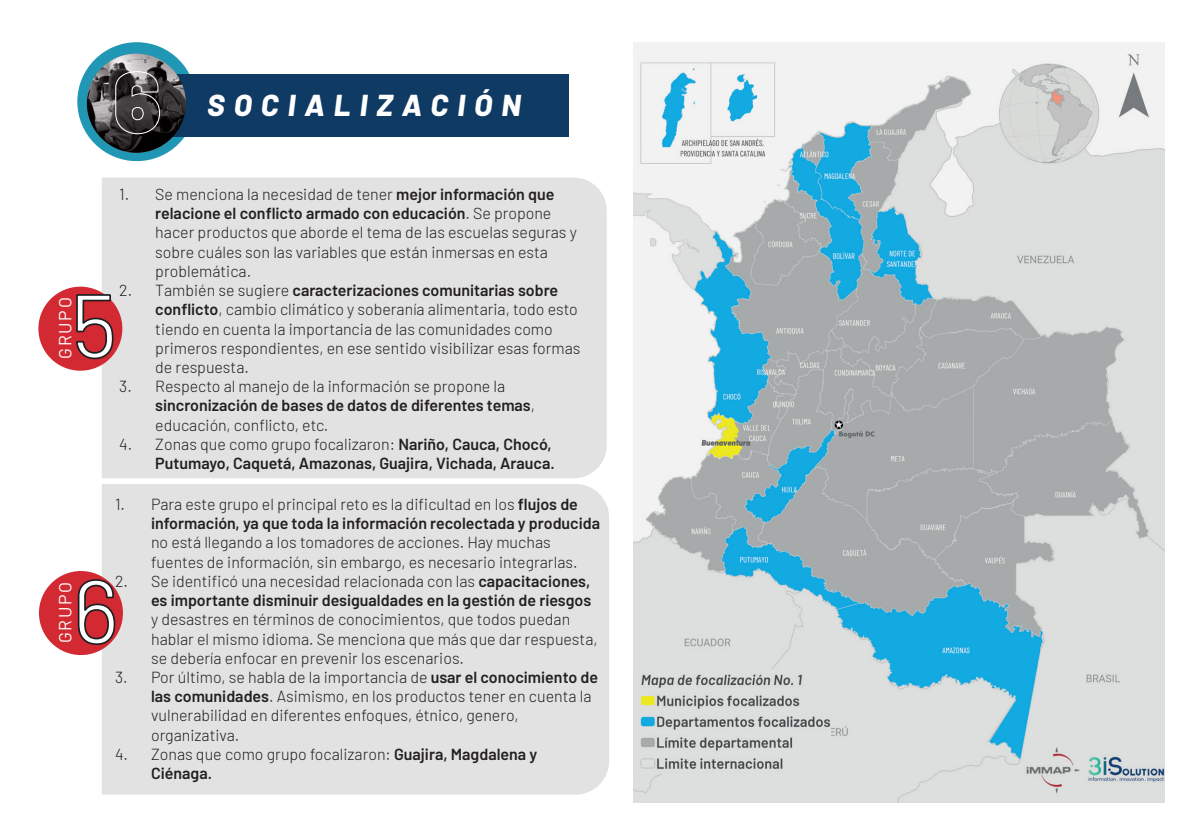
<style>
.page{position:relative;width:1191px;height:840px;background:#fff}
.page>*{position:absolute;margin:0;border:0;box-sizing:border-box;transform-origin:0 0}
.t1{font:89.6px "Barlow";color:#fff}
.t2{font:italic 800 30.2px "Barlow";letter-spacing:.3em;color:#fff}
.t3{font:17.6px "Barlow";letter-spacing:.1em;color:#fff}
.t4{font:300 16px/19.2px "Barlow";color:#231f20}
.t5{font:600 16px/19.2px "Barlow";color:#231f20;text-align:right}
.s1{font-weight:600}
.s2{font-weight:300}
</style>
<div class="page">
<div style="left:77px;top:42px;width:119px;height:119px;background:#2097b5;border-radius:50%"></div>
<div style="left:130px;top:74px;width:439px;height:62px;background:#0e3a63"></div>
<svg style="left:87px;top:57px;width:10px;height:89px"></svg>
<img style="left:97px;top:42px;width:96px;height:120px">
<svg style="left:115px;top:71px;width:45px;height:64px;background:#4c494a"></svg>
<div style="left:102px;top:177px;width:504px;height:301px;background:#e1e2e1"></div>
<div style="left:102px;top:484px;width:507px;height:310px;background:#e1e2e1"></div>
<div style="left:38px;top:286px;width:84px;height:84px;background:#d32932;border-radius:50%"></div>
<svg style="left:76px;top:293px;width:38px;height:67px"></svg>
<div style="left:39px;top:570px;width:84px;height:84px;background:#d32932;border-radius:50%"></div>
<svg style="left:77px;top:578px;width:39px;height:67px"></svg>
<img style="left:633px;top:42px;width:531px;height:760px">
<h2 class="t2" style="left:207px;top:82px;width:315px">SOCIALIZACIÓN</h2>
<p class="t4" style="left:155px;top:183px;width:423px;text-indent:-36px">1. Se menciona la necesidad de tener <span class="s1">mejor información que relacione el conflicto armado con educación</span>. Se propone hacer productos que aborde el tema de las escuelas seguras y sobre cuáles son las variables que están inmersas en esta problemática.</p>
<p class="t4" style="left:155px;top:279px;width:427px;text-indent:-36px">2. También se sugiere <span class="s1">caracterizaciones comunitarias sobre conflicto</span>, cambio climático y soberanía alimentaria, todo esto tiendo en cuenta la importancia de las comunidades como primeros respondientes, en ese sentido visibilizar esas formas de respuesta.</p>
<p class="t4" style="left:155px;top:375px;width:381px;text-indent:-36px">3. Respecto al manejo de la información se propone la <span class="s1">sincronización de bases de datos de diferentes temas</span>, educación, conflicto, etc.</p>
<p class="t5" style="left:119px;top:433px;width:437px"><span class="s2">4. Zonas que como grupo focalizaron:</span> Nariño, Cauca, Chocó,<br>Putumayo, Caquetá, Amazonas, Guajira, Vichada, Arauca.</p>
<p class="t5" style="left:151px;top:493px;width:450px;text-align:left;text-indent:-36px"><span class="s2">1. Para este grupo el principal reto es la dificultad en los</span> flujos de información, ya que toda la información recolectada y producida</p>
<p class="t4" style="left:151px;top:531px;width:428px">no está llegando a los tomadores de acciones. Hay muchas fuentes de información, sin embargo, es necesario integrarlas.</p>
<p class="t5" style="left:115px;top:570px;width:478px"><span class="s2">2. Se identificó una necesidad relacionada con las</span> capacitaciones, es importante disminuir desigualdades en la gestión de riesgos</p>
<p class="t4" style="left:151px;top:608px;width:448px">y desastres en términos de conocimientos, que todos puedan hablar el mismo idioma. Se menciona que más que dar respuesta, se debería enfocar en prevenir los escenarios.</p>
<p class="t4" style="left:151px;top:666px;width:448px;text-indent:-36px">3. Por último, se habla de la importancia de <span class="s1">usar el conocimiento de las comunidades</span>. Asimismo, en los productos tener en cuenta la vulnerabilidad en diferentes enfoques, étnico, genero, organizativa.</p>
<p class="t4" style="left:151px;top:742px;width:388px;text-indent:-36px">4. Zonas que como grupo focalizaron: <span class="s1">Guajira, Magdalena y<br>Ciénaga.</span></p>
<h1 class="t1" style="left:71px;top:260px;width:48px">5</h1>
<p class="t3" style="left:52px;top:358px;width:63px;rotate:-90deg">GRUPO</p>
<h1 class="t1" style="left:73px;top:546px;width:48px">6</h1>
<p class="t3" style="left:52px;top:642px;width:63px;rotate:-90deg">GRUPO</p>
</div>
